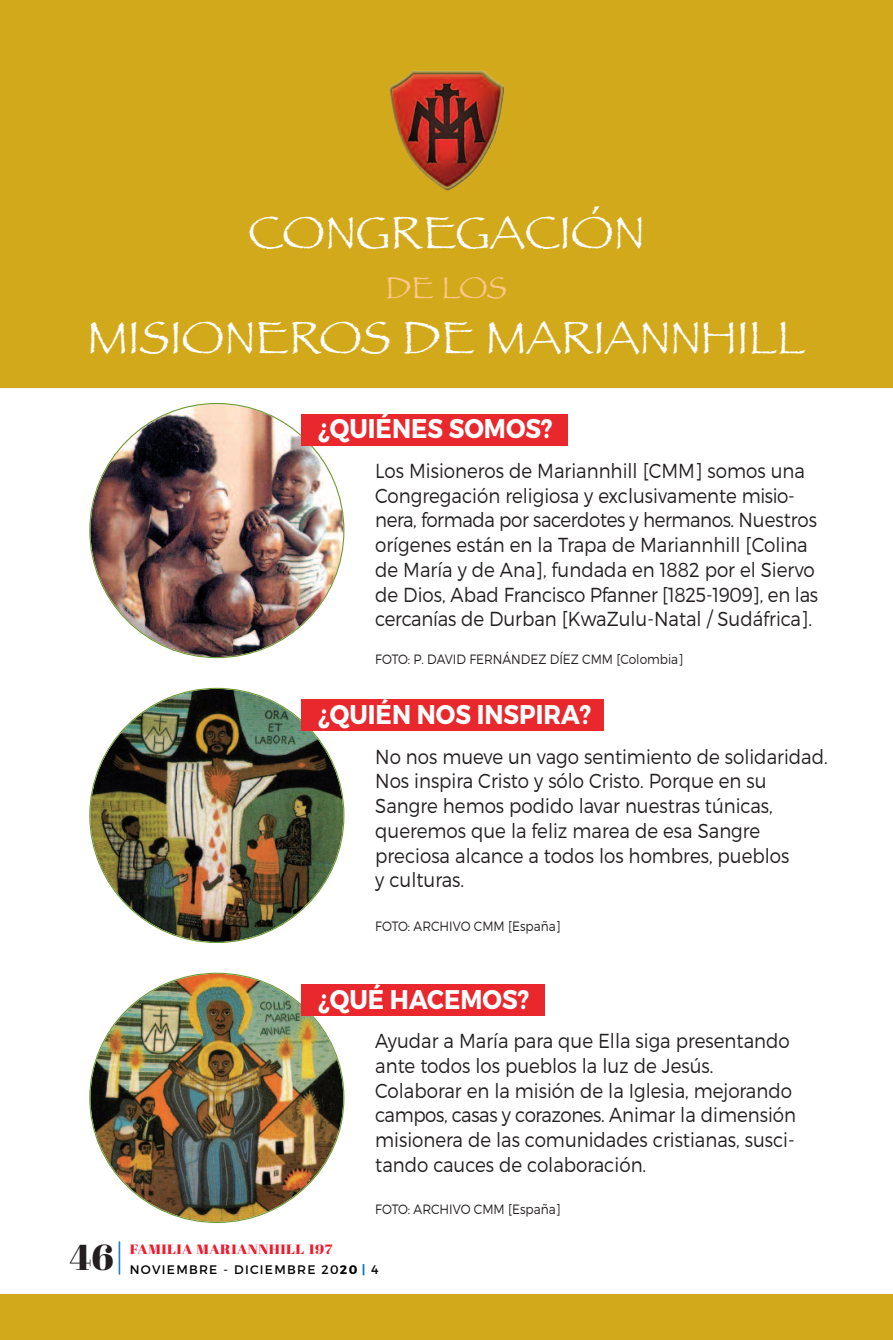
<style>
.page{position:relative;width:893px;height:1340px;background:#fff}
.page>*{position:absolute;margin:0;border:0;box-sizing:border-box;transform-origin:0 0}
.t1{font:47.02px "Papyrus";color:#fff}
.t2{font:36px "Abril Fatface";color:#231f20}
.t3{font:31.5px "Papyrus";color:#fdc88b}
.t4{font:27px "Trueno Bd";color:#fff;scale:.9 1}
.t5{font:20.25px/24.8px "Trueno Lt";color:#231f20;scale:.9 1}
.t6{font:13.5px "Trueno Lt";color:#231f20;scale:.9 1}
.t7{font:13.5px "Abril Fatface";letter-spacing:.035em;color:#ee1b2d;scale:1.1 1}
.t8{font:12.38px "Trueno Rg";letter-spacing:.105em;color:#000002}
.s1{color:#0076be}
.s2{font-family:"Trueno Bd"}
.s3{font-family:"Trueno Bd";color:#0076be}
</style>
<div class="page">
<div style="left:0;top:0;width:893px;height:388px;background:#d3a91c"></div>
<div style="left:0;top:1294px;width:893px;height:45px;background:#d3a91c"></div>
<img style="left:389px;top:71px;width:115px;height:120px">
<img style="left:90px;top:404px;width:253px;height:253px;border-radius:50%">
<img style="left:90px;top:689px;width:253px;height:252px;border-radius:50%">
<img style="left:90px;top:973px;width:253px;height:248px;border-radius:50%">
<div style="left:301px;top:414px;width:267px;height:31px;background:#e9282d"></div>
<div style="left:301px;top:699px;width:303px;height:32px;background:#e9282d"></div>
<div style="left:301px;top:984px;width:244px;height:32px;background:#e9282d"></div>
<h1 class="t1" style="left:248px;top:204px;width:398px">CONGREGACIÓN</h1>
<h3 class="t3" style="left:386px;top:269px;width:123px">DE LOS</h3>
<h1 class="t1" style="left:87px;top:309px;width:720px">MISIONEROS DE MARIANNHILL</h1>
<h3 class="t4" style="left:318px;top:418px;width:262px">¿QUIÉNES SOMOS?</h3>
<p class="t5" style="left:375px;top:460px;width:494px">Los Misioneros de Mariannhill [CMM] somos una Congregación religiosa y exclusivamente misio&shy;nera, formada por sacerdotes y hermanos. Nuestros orígenes están en la Trapa de Mariannhill [Colina de María y de Ana], fundada en 1882 por el Siervo de Dios, Abad Francisco Pfanner [1825-1909], en las cercanías de Durban [KwaZulu-Natal / Sudáfrica].</p>
<p class="t6" style="left:375px;top:654px;width:344px">FOTO: P. DAVID FERNÁNDEZ DÍEZ CMM [Colombia]</p>
<h3 class="t4" style="left:318px;top:703px;width:305px">¿QUIÉN NOS INSPIRA?</h3>
<p class="t5" style="left:375px;top:745px;width:504px">No nos mueve un vago sentimiento de solidaridad.<br>Nos inspira Cristo y sólo Cristo. Porque en su Sangre hemos podido lavar nuestras túnicas, queremos que la feliz marea de esa Sangre preciosa alcance a todos los hombres, pueblos<br>y culturas.</p>
<p class="t6" style="left:375px;top:920px;width:208px">FOTO: ARCHIVO CMM [España]</p>
<h3 class="t4" style="left:318px;top:988px;width:236px">¿QUÉ HACEMOS?</h3>
<p class="t5" style="left:375px;top:1030px;width:469px">Ayudar a María para que Ella siga presentando ante todos los pueblos la luz de Jesús.<br>Colaborar en la misión de la Iglesia, mejorando campos, casas y corazones. Animar la dimensión misionera de las comunidades cristianas, susci&shy;tando cauces de colaboración.</p>
<p class="t6" style="left:375px;top:1203px;width:208px">FOTO: ARCHIVO CMM [España]</p>
<h2 class="t2" style="left:70px;top:1232px;width:57px">46<span class="s1">|</span></h2>
<p class="t7" style="left:130px;top:1240px;width:186px">FAMILIA MARIANNHILL 197</p>
<p class="t8" style="left:130px;top:1264px;width:250px">NOVIEMBRE - DICIEMBRE 20<span class="s2">20</span> <span class="s3">|</span> 4</p>
</div>
